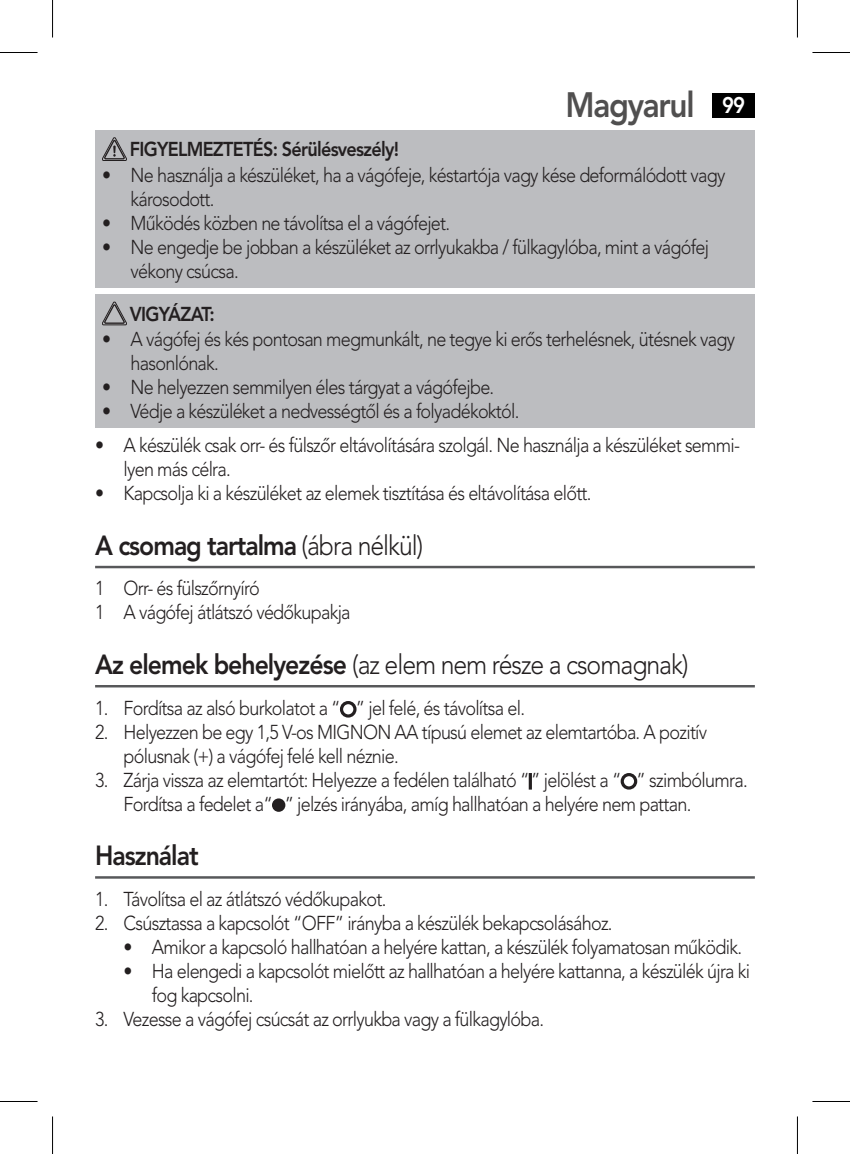
<style>
.page{position:relative;width:850px;height:1154px;background:#fff}
.page>*{position:absolute;margin:0;border:0;box-sizing:border-box;transform-origin:0 0}
.t1{font:800 35px "Avenir LT Pro";letter-spacing:-.04em;color:#504f4f;scale:.9 1}
.t2{font:300 27.5px "Avenir LT Pro";letter-spacing:-.04em;color:#231f20;scale:.9 1}
.t3{font:800 27.5px "Avenir LT Pro";letter-spacing:-.04em;color:#231f20;scale:.9 1}
.t4{font:300 20px/24px "Avenir LT Pro";letter-spacing:-.04em;color:#231f20;scale:.9 1}
.t5{font:800 20px "Avenir LT Pro";letter-spacing:-.04em;color:#231f20;scale:.9 1}
.s1{font-size:22.5px;color:#fff}
.s2{font-weight:300}
.s3{font-weight:800}
</style>
<div class="page">
<div style="left:712px;top:93px;width:42px;height:24px;background:#000"></div>
<hr style="left:95px;top:566px;width:659px;height:2px;background:#57585a">
<hr style="left:95px;top:685px;width:659px;height:2px;background:#57585a">
<hr style="left:95px;top:876px;width:659px;height:3px;background:#57585a">
<div style="left:95px;top:130px;width:659px;height:158px;background:#bcbdc0"></div>
<svg style="left:102px;top:138px;width:25px;height:23px"></svg>
<div style="left:95px;top:295px;width:659px;height:133px;background:#bcbdc0"></div>
<svg style="left:102px;top:302px;width:25px;height:23px"></svg>
<div style="left:340px;top:701px;width:16px;height:16px;border:3px solid #231f20;border-radius:50%"></div>
<hr style="left:528px;top:773px;width:3px;height:16px;background:#231f20">
<div style="left:620px;top:773px;width:17px;height:16px;border:3px solid #231f20;border-radius:50%"></div>
<div style="left:272px;top:798px;width:13px;height:14px;background:#231f20;border-radius:50%"></div>
<hr style="left:0;top:52px;width:38px;height:1px;background:#000">
<hr style="left:812px;top:52px;width:37px;height:1px;background:#000">
<hr style="left:0;top:1101px;width:38px;height:1px;background:#000">
<hr style="left:812px;top:1101px;width:37px;height:1px;background:#000">
<hr style="left:52px;top:0;width:1px;height:38px;background:#000">
<hr style="left:52px;top:1116px;width:1px;height:38px;background:#000">
<hr style="left:796px;top:0;width:1px;height:38px;background:#000">
<hr style="left:796px;top:1116px;width:1px;height:38px;background:#000">
<h1 class="t1" style="left:565px;top:84px;width:201px">Magyarul <span class="s1">99</span></h1>
<p class="t5" style="left:130px;top:137px;width:300px">FIGYELMEZTETÉS: Sérülésveszély!</p>
<p class="t4" style="left:130px;top:163px;width:662px;text-indent:-28px">• Ne használja a készüléket, ha a vágófeje, késtartója vagy kése deformálódott vagy károsodott.</p>
<p class="t4" style="left:102px;top:211px;width:388px">• Működés közben ne távolítsa el a vágófejet.</p>
<p class="t4" style="left:130px;top:235px;width:644px;text-indent:-28px">• Ne engedje be jobban a készüléket az orrlyukakba / fülkagylóba, mint a vágófej vékony csúcsa.</p>
<p class="t5" style="left:130px;top:302px;width:96px">VIGYÁZAT:</p>
<p class="t4" style="left:130px;top:327px;width:672px;text-indent:-28px">• A vágófej és kés pontosan megmunkált, ne tegye ki erős terhelésnek, ütésnek vagy hasonlónak.</p>
<p class="t4" style="left:102px;top:375px;width:437px">• Ne helyezzen semmilyen éles tárgyat a vágófejbe.</p>
<p class="t4" style="left:102px;top:399px;width:465px">• Védje a készüléket a nedvességtől és a folyadékoktól.</p>
<p class="t4" style="left:123px;top:433px;width:686px;text-indent:-28px">• A készülék csak orr- és fülszőr eltávolítására szolgál. Ne használja a készüléket semmi&shy;lyen más célra.</p>
<p class="t4" style="left:95px;top:481px;width:553px">• Kapcsolja ki a készüléket az elemek tisztítása és eltávolítása előtt.</p>
<h2 class="t3" style="left:95px;top:529px;width:366px">A csomag tartalma <span class="s2">(ábra nélkül)</span></h2>
<p class="t4" style="left:95px;top:577px;width:285px">1 Orr- és fülszőrnyíró<br>1 A vágófej átlátszó védőkupakja</p>
<h2 class="t2" style="left:95px;top:648px;width:660px"><span class="s3">Az elemek behelyezése</span> (az elem nem része a csomagnak)</h2>
<p class="t4" style="left:95px;top:696px;width:479px">1. Fordítsa az alsó burkolatot a “ ” jel felé, és távolítsa el.</p>
<p class="t4" style="left:123px;top:720px;width:649px;text-indent:-28px">2. Helyezzen be egy 1,5 V-os MIGNON AA típusú elemet az elemtartóba. A pozitív pólusnak (+) a vágófej felé kell néznie.</p>
<p class="t4" style="left:123px;top:768px;width:694px;text-indent:-28px">3. Zárja vissza az elemtartót: Helyezze a fedélen található “” jelölést a “ ” szimbólumra.<br>Fordítsa a fedelet a“ ” jelzés irányába, amíg hallhatóan a helyére nem pattan.</p>
<h2 class="t3" style="left:95px;top:839px;width:116px">Használat</h2>
<p class="t4" style="left:95px;top:887px;width:325px">1. Távolítsa el az átlátszó védőkupakot.</p>
<p class="t4" style="left:95px;top:911px;width:576px">2. Csúsztassa a kapcsolót “OFF” irányba a készülék bekapcsolásához.</p>
<p class="t4" style="left:123px;top:935px;width:688px">• Amikor a kapcsoló hallhatóan a helyére kattan, a készülék folyamatosan működik.</p>
<p class="t4" style="left:152px;top:959px;width:666px;text-indent:-28px">• Ha elengedi a kapcsolót mielőtt az hallhatóan a helyére kattanna, a készülék újra ki fog kapcsolni.</p>
<p class="t4" style="left:95px;top:1007px;width:500px">3. Vezesse a vágófej csúcsát az orrlyukba vagy a fülkagylóba.</p>
</div>
